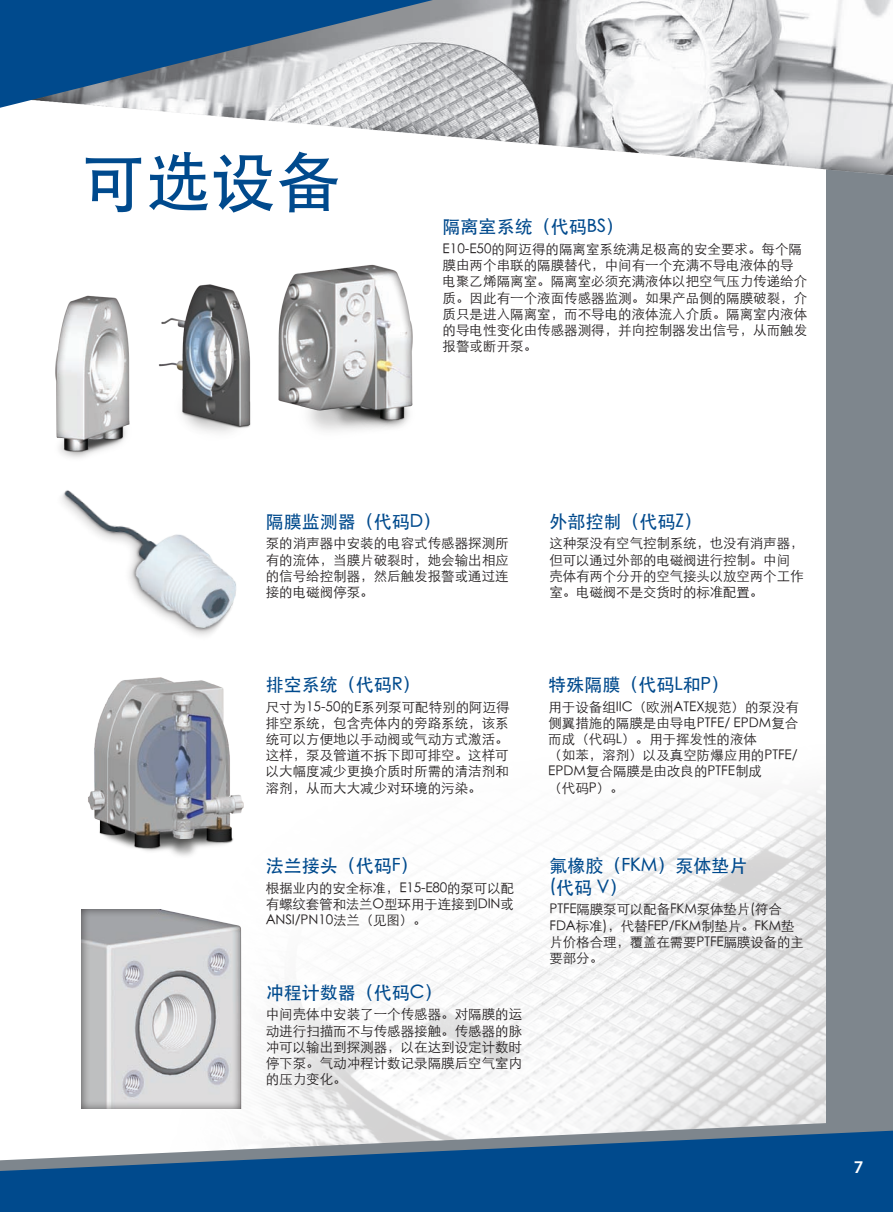
<style>
.page{position:relative;width:893px;height:1212px;background:#fff}
.page>*{position:absolute;margin:0;border:0;box-sizing:border-box;transform-origin:0 0}
.t1{font:500 64.95px "ST Heiti SC";color:#004a8d}
.t2{font:500 18px/21.6px "ST Heiti SC";color:#004a8d}
.t3{font:600 18px "Myriad Pro";color:#fff}
.t4{font:300 13.5px/16.2px "ST Heiti SC";color:#231f20}
</style>
<div class="page">
<img style="left:268px;top:606px;width:559px;height:514px">
<div style="left:827px;top:0;width:66px;height:1187px;background:#7e868d"></div>
<img style="left:487px;top:0;width:406px;height:305px">
<div style="left:81px;top:908px;width:192px;height:202px;background:#231f20;opacity:.75"></div>
<img style="left:88px;top:677px;width:156px;height:179px">
<div style="left:32px;top:257px;width:406px;height:223px;background:#231f20;opacity:.75"></div>
<img style="left:32px;top:479px;width:234px;height:157px">
<svg style="left:0;top:0;width:487px;height:333px"></svg>
<svg style="left:271px;top:1120px;width:622px;height:11px"></svg>
<svg style="left:0;top:1131px;width:893px;height:81px;background:#2f679b"></svg>
<h1 class="t1" style="left:81px;top:146px;width:262px">可选设备</h1>
<h2 class="t2" style="left:443px;top:216px;width:183px">隔离室系统（代码BS）</h2>
<p class="t4" style="left:443px;top:239px;width:366px">E10-E50的阿迈得的隔离室系统满足极高的安全要求。每个隔膜由两个串联的隔膜替代，中间有一个充满不导电液体的导电聚乙烯隔离室。隔离室必须充满液体以把空气压力传递给介质。因此有一个液面传感器监测。如果产品侧的隔膜破裂，介质只是进入隔离室，而不导电的液体流入介质。隔离室内液体的导电性变化由传感器测得，并向控制器发出信号，从而触发报警或断开泵。</p>
<h2 class="t2" style="left:266px;top:510px;width:177px">隔膜监测器（代码D）</h2>
<p class="t4" style="left:266px;top:534px;width:244px;text-align:justify">泵的消声器中安装的电容式传感器探测所有的流体，当膜片破裂时，她会输出相应的信号给控制器，然后触发报警或通过连接的电磁阀停泵。</p>
<h2 class="t2" style="left:549px;top:510px;width:154px">外部控制（代码Z）</h2>
<p class="t4" style="left:549px;top:534px;width:256px">这种泵没有空气控制系统，也没有消声器，但可以通过外部的电磁阀进行控制。中间壳体有两个分开的空气接头以放空两个工作室。电磁阀不是交货时的标准配置。</p>
<h2 class="t2" style="left:266px;top:673px;width:156px">排空系统（代码R）</h2>
<p class="t4" style="left:266px;top:697px;width:246px;text-align:justify">尺寸为15-50的E系列泵可配特别的阿迈得排空系统，包含壳体内的旁路系统，该系统可以方便地以手动阀或气动方式激活。这样，泵及管道不拆下即可排空。这样可以大幅度减少更换介质时所需的清洁剂和溶剂，从而大大减少对环境的污染。</p>
<h2 class="t2" style="left:266px;top:855px;width:154px">法兰接头（代码F）</h2>
<p class="t4" style="left:266px;top:878px;width:250px;text-align:justify">根据业内的安全标准，E15-E80的泵可以配有螺纹套管和法兰O型环用于连接到DIN或ANSI/PN10法兰（见图）。</p>
<h2 class="t2" style="left:266px;top:981px;width:178px">冲程计数器（代码C）</h2>
<p class="t4" style="left:266px;top:1005px;width:258px;text-align:justify">中间壳体中安装了一个传感器。对隔膜的运动进行扫描而不与传感器接触。传感器的脉冲可以输出到探测器，以在达到设定计数时停下泵。气动冲程计数记录隔膜后空气室内的压力变化。</p>
<h2 class="t2" style="left:548px;top:673px;width:182px">特殊隔膜（代码L和P）</h2>
<p class="t4" style="left:548px;top:697px;width:252px">用于设备组IIC（欧洲ATEX规范）的泵没有侧翼措施的隔膜是由导电PTFE/ EPDM复合而成（代码L）。用于挥发性的液体<br>（如苯，溶剂）以及真空防爆应用的PTFE/<br>EPDM复合隔膜是由改良的PTFE制成<br>（代码P）。</p>
<h2 class="t2" style="left:550px;top:855px;width:199px">氟橡胶（FKM）泵体垫片(代码 V）</h2>
<p class="t4" style="left:550px;top:900px;width:256px">PTFE隔膜泵可以配备FKM泵体垫片(符合<br>FDA标准)，代替FEP/FKM制垫片。FKM垫片价格合理，覆盖在需要PTFE膈膜设备的主要部分。</p>
<h2 class="t3" style="left:854px;top:1155px;width:11px">7</h2>
</div>
